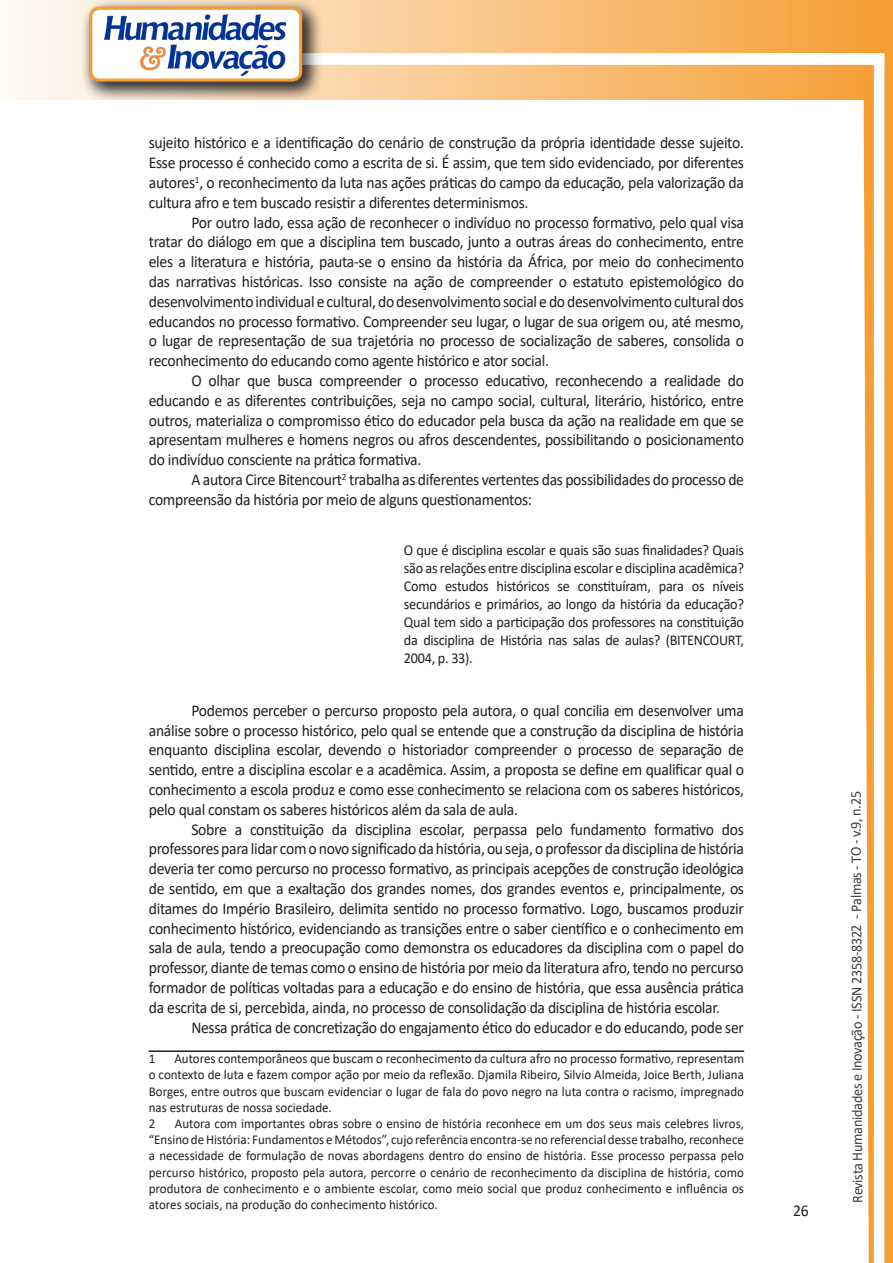
<style>
.page{position:relative;width:893px;height:1263px;background:#fff}
.page>*{position:absolute;margin:0;border:0;box-sizing:border-box;transform-origin:0 0}
.texto{font:16.5px/19.8px "Calibri";letter-spacing:-.02em;color:#231f20;text-align:justify;scale:.95 1}
.citacao{font:15px/18px "Calibri";letter-spacing:-.02em;color:#231f20;text-align:justify;scale:.95 1}
.t1{font:15px "Calibri";letter-spacing:-.025em;color:#3e3e3f;scale:.95 1}
.Rodapé{font:13.5px/16.2px "Calibri";color:#231f20;text-align:justify;scale:.96 1}
</style>
<div class="page">
<svg style="left:5px;top:0;width:858px;height:100px;background:#f9c484"></svg>
<div style="left:302px;top:53px;width:582px;height:12px;background:#fff;border:2px solid #fff"></div>
<svg style="left:863px;top:0;width:30px;height:1263px"></svg>
<div style="left:81px;top:0;width:241px;height:102px;background:#231f20;opacity:.75"></div>
<svg style="left:91px;top:8px;width:210px;height:72px"></svg>
<div style="left:89px;top:7px;width:213px;height:75px;border:3px solid #f69e34;border-radius:9px"></div>
<hr style="left:149px;top:1050px;width:595px;height:2px;background:#231f20">
<p class="texto" style="left:149px;top:133px;width:628px">sujeito histórico e a identificação do cenário de construção da própria identidade desse sujeito.<br>Esse processo é conhecido como a escrita de si. É assim, que tem sido evidenciado, por diferentes autores<sup>1</sup>, o reconhecimento da luta nas ações práticas do campo da educação, pela valorização da cultura afro e tem buscado resistir a diferentes determinismos.</p>
<p class="texto" style="left:149px;top:212px;width:628px;text-indent:43px">Por outro lado, essa ação de reconhecer o indivíduo no processo formativo, pelo qual visa tratar do diálogo em que a disciplina tem buscado, junto a outras áreas do conhecimento, entre eles a literatura e história, pauta-se o ensino da história da África, por meio do conhecimento das narrativas históricas. Isso consiste na ação de compreender o estatuto epistemológico do desenvolvimento individual e cultural, do desenvolvimento social e do desenvolvimento cultural dos educandos no processo formativo. Compreender seu lugar, o lugar de sua origem ou, até mesmo, o lugar de representação de sua trajetória no processo de socialização de saberes, consolida o reconhecimento do educando como agente histórico e ator social.</p>
<p class="texto" style="left:149px;top:370px;width:628px;text-indent:43px">O olhar que busca compreender o processo educativo, reconhecendo a realidade do educando e as diferentes contribuições, seja no campo social, cultural, literário, histórico, entre outros, materializa o compromisso ético do educador pela busca da ação na realidade em que se apresentam mulheres e homens negros ou afros descendentes, possibilitando o posicionamento do indivíduo consciente na prática formativa.</p>
<p class="texto" style="left:149px;top:469px;width:628px;text-indent:43px">A autora Circe Bitencourt<sup>2</sup> trabalha as diferentes vertentes das possibilidades do processo de compreensão da história por meio de alguns questionamentos:</p>
<p class="citacao" style="left:404px;top:541px;width:359px">O que é disciplina escolar e quais são suas finalidades? Quais são as relações entre disciplina escolar e disciplina acadêmica?<br>Como estudos históricos se constituíram, para os níveis secundários e primários, ao longo da história da educação?<br>Qual tem sido a participação dos professores na constituição da disciplina de História nas salas de aulas? (BITENCOURT, 2004, p. 33).</p>
<p class="texto" style="left:149px;top:700px;width:628px;text-indent:43px">Podemos perceber o percurso proposto pela autora, o qual concilia em desenvolver uma análise sobre o processo histórico, pelo qual se entende que a construção da disciplina de história enquanto disciplina escolar, devendo o historiador compreender o processo de separação de sentido, entre a disciplina escolar e a acadêmica. Assim, a proposta se define em qualificar qual o conhecimento a escola produz e como esse conhecimento se relaciona com os saberes históricos, pelo qual constam os saberes históricos além da sala de aula.</p>
<p class="texto" style="left:149px;top:819px;width:628px;text-indent:43px">Sobre a constituição da disciplina escolar, perpassa pelo fundamento formativo dos professores para lidar com o novo significado da história, ou seja, o professor da disciplina de história deveria ter como percurso no processo formativo, as principais acepções de construção ideológica de sentido, em que a exaltação dos grandes nomes, dos grandes eventos e, principalmente, os ditames do Império Brasileiro, delimita sentido no processo formativo. Logo, buscamos produzir conhecimento histórico, evidenciando as transições entre o saber científico e o conhecimento em sala de aula, tendo a preocupação como demonstra os educadores da disciplina com o papel do professor, diante de temas como o ensino de história por meio da literatura afro, tendo no percurso formador de políticas voltadas para a educação e do ensino de história, que essa ausência prática da escrita de si, percebida, ainda, no processo de consolidação da disciplina de história escolar.</p>
<p class="texto" style="left:191px;top:1017px;width:583px">Nessa prática de concretização do engajamento ético do educador e do educando, pode ser</p>
<p class="Rodapé" style="left:149px;top:1050px;width:8px">1</p>
<p class="Rodapé" style="left:149px;top:1050px;width:622px;text-indent:26px">Autores contemporâneos que buscam o reconhecimento da cultura afro no processo formativo, representam o contexto de luta e fazem compor ação por meio da reflexão. Djamila Ribeiro, Silvio Almeida, Joice Berth, Juliana Borges, entre outros que buscam evidenciar o lugar de fala do povo negro na luta contra o racismo, impregnado nas estruturas de nossa sociedade.</p>
<p class="Rodapé" style="left:149px;top:1115px;width:8px">2</p>
<p class="Rodapé" style="left:149px;top:1115px;width:621px;text-indent:26px">Autora com importantes obras sobre o ensino de história reconhece em um dos seus mais celebres livros, “Ensino de História: Fundamentos e Métodos”, cujo referência encontra-se no referencial desse trabalho, reconhece a necessidade de formulação de novas abordagens dentro do ensino de história. Esse processo perpassa pelo percurso histórico, proposto pela autora, percorre o cenário de reconhecimento da disciplina de história, como produtora de conhecimento e o ambiente escolar, como meio social que produz conhecimento e influência os atores sociais, na produção do conhecimento histórico.</p>
<p class="texto" style="left:793px;top:1200px;width:18px">26</p>
<p class="t1" style="left:846px;top:1203px;width:435px;rotate:-90deg">Revista Humanidades e Inovação - ISSN 2358-8322 - Palmas - TO - v.9, n.25</p>
</div>
